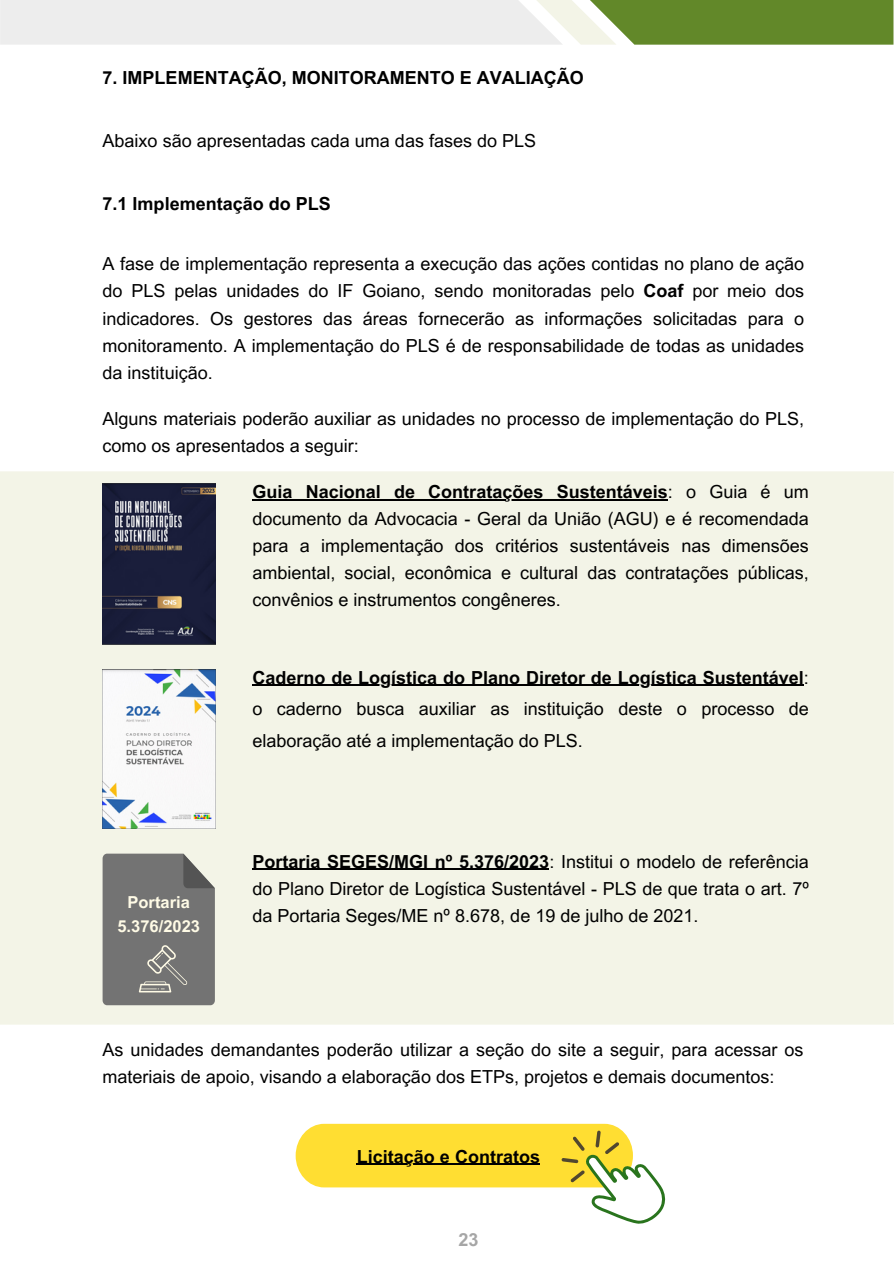
<style>
.page{position:relative;width:894px;height:1264px;background:#fff}
.page>*{position:absolute;margin:0;border:0;box-sizing:border-box;transform-origin:0 0}
.t1{font:18px/27px "Arial MT Pro";color:#000;text-align:justify}
.t2{font:700 18px "Arial MT Pro";color:#000}
.t3{font:700 18px "Arial MT Pro";color:#a6a6a6}
.t4{font:700 16.5px/23.7px "Arial MT Pro";color:#fffbe6;text-align:center}
.s1{font-weight:700}
</style>
<div class="page">
<svg style="left:0;top:0;width:893px;height:45px;background:#c2ceb0"></svg>
<div style="left:1px;top:472px;width:891px;height:551px;background:#f3f4e7"></div>
<hr style="left:0;top:473px;width:2px;height:549px;background:#f3f4e7">
<hr style="left:891px;top:473px;width:2px;height:549px;background:#f3f4e7">
<hr style="left:0;top:471px;width:893px;height:2px;background:#f3f4e7">
<hr style="left:0;top:1022px;width:893px;height:2px;background:#f3f4e7">
<svg style="left:295px;top:1123px;width:371px;height:100px"></svg>
<img style="left:103px;top:483px;width:112px;height:161px">
<img style="left:103px;top:670px;width:112px;height:158px">
<hr style="left:252px;top:499px;width:415px;height:1px;background:#000">
<svg style="left:103px;top:853px;width:112px;height:152px;background:#797978"></svg>
<hr style="left:357px;top:1163px;width:183px;height:1px;background:#000">
<hr style="left:252px;top:684px;width:551px;height:2px;background:#000">
<hr style="left:252px;top:868px;width:297px;height:1px;background:#000">
<h2 class="t2" style="left:103px;top:71px;width:483px">7. IMPLEMENTAÇÃO, MONITORAMENTO E AVALIAÇÃO</h2>
<p class="t1" style="left:103px;top:129px;width:435px">Abaixo são apresentadas cada uma das fases do PLS</p>
<p class="t2" style="left:103px;top:197px;width:230px">7.1 Implementação do PLS</p>
<p class="t1" style="left:103px;top:253px;width:703px">A fase de implementação representa a execução das ações contidas no plano de ação do PLS pelas unidades do IF Goiano, sendo monitoradas pelo <span class="s1">Coaf</span> por meio dos indicadores. Os gestores das áreas fornecerão as informações solicitadas para o monitoramento. A implementação do PLS é de responsabilidade de todas as unidades da instituição.</p>
<p class="t1" style="left:103px;top:407px;width:703px">Alguns materiais poderão auxiliar as unidades no processo de implementação do PLS, como os apresentados a seguir:</p>
<p class="t1" style="left:252px;top:480px;width:558px"><span class="s1">Guia Nacional de Contratações Sustentáveis</span>: o Guia é um documento da Advocacia - Geral da União (AGU) e é recomendada para a implementação dos critérios sustentáveis nas dimensões ambiental, social, econômica e cultural das contratações públicas, convênios e instrumentos congêneres.</p>
<p class="t4" style="left:117px;top:892px;width:84px">Portaria<br>5.376/2023</p>
<h2 class="t1" style="left:252px;top:663px;width:558px;line-height:31.5px"><span class="s1">Caderno de Logística do Plano Diretor de Logística Sustentável</span>: o caderno busca auxiliar as instituição deste o processo de elaboração até a implementação do PLS.</h2>
<p class="t1" style="left:252px;top:850px;width:558px"><span class="s1">Portaria SEGES/MGI nº 5.376/2023</span>: Institui o modelo de referência do Plano Diretor de Logística Sustentável - PLS de que trata o art. 7º da Portaria Seges/ME nº 8.678, de 19 de julho de 2021.</p>
<p class="t1" style="left:103px;top:1038px;width:702px">As unidades demandantes poderão utilizar a seção do site a seguir, para acessar os materiais de apoio, visando a elaboração dos ETPs, projetos e demais documentos:</p>
<p class="t2" style="left:357px;top:1149px;width:185px">Licitação e Contratos</p>
<p class="t3" style="left:458px;top:1232px;width:22px">23</p>
</div>
